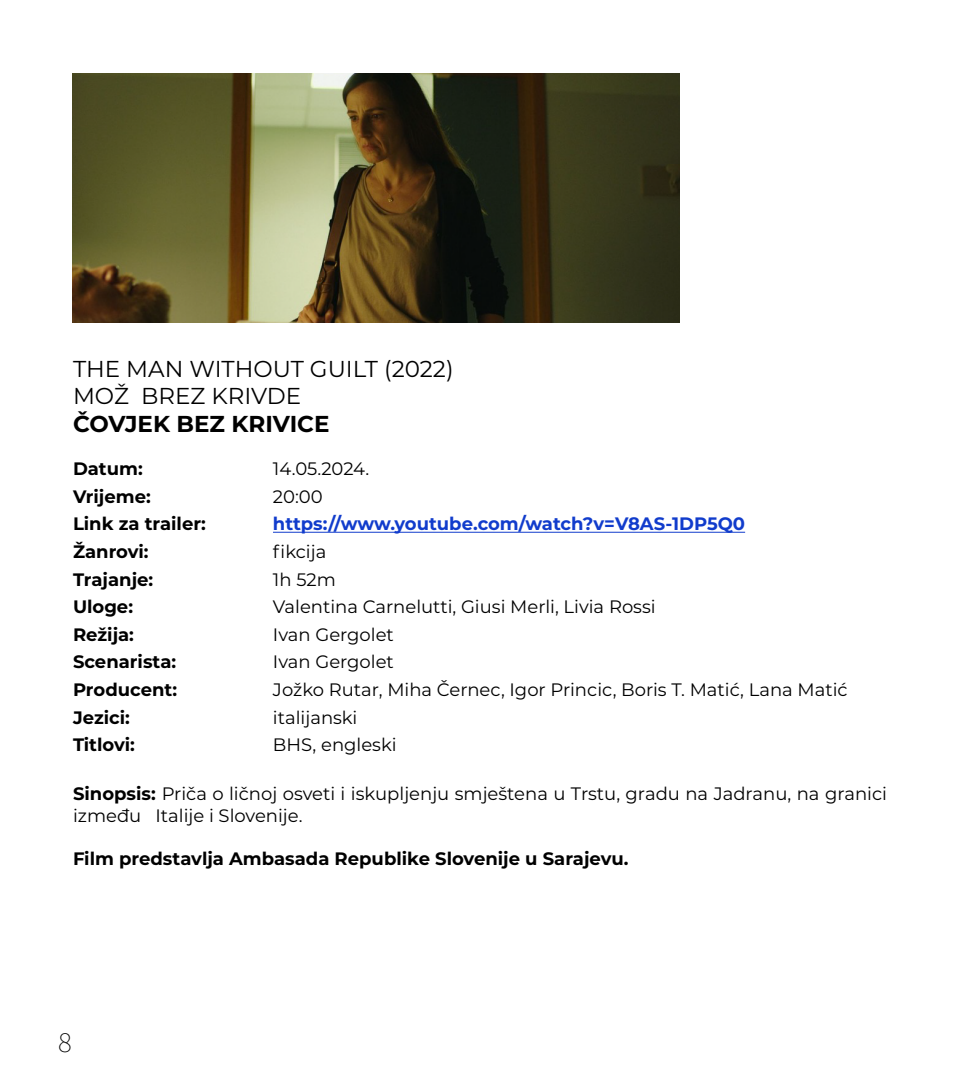
<style>
.page{position:relative;width:960px;height:1080px;background:#fff}
.page>*{position:absolute;margin:0;border:0;box-sizing:border-box;transform-origin:0 0}
.t1{font:200 29px "Source Sans Pro";color:#000}
.t2{font:23px/27.6px "Montserrat";color:#000}
.t3{font:700 23px "Montserrat";color:#000}
.t4{font:18px/21.6px "Montserrat";color:#000}
.t5{font:700 18px "Montserrat";color:#000}
.t6{font:700 18px "Montserrat";color:#113ccc}
.s1{font-weight:700}
</style>
<div class="page">
<hr style="left:273px;top:532px;width:472px;height:1px;background:#113ccc">
<img style="left:72px;top:73px;width:608px;height:250px">
<p class="t2" style="left:73px;top:354px;width:382px">THE MAN WITHOUT GUILT (2022)<br>MOŽ BREZ KRIVDE</p>
<p class="t3" style="left:73px;top:407px;width:258px">ČOVJEK BEZ KRIVICE</p>
<p class="t5" style="left:73px;top:456px;width:71px">Datum:</p>
<p class="t4" style="left:273px;top:457px;width:98px">14.05.2024.</p>
<p class="t5" style="left:73px;top:483px;width:79px">Vrijeme:</p>
<p class="t4" style="left:273px;top:485px;width:51px">20:00</p>
<p class="t5" style="left:73px;top:511px;width:135px">Link za trailer:</p>
<p class="t6" style="left:273px;top:511px;width:474px">https://www.youtube.com/watch?v=V8AS-1DP5Q0</p>
<p class="t5" style="left:73px;top:539px;width:77px">Žanrovi:</p>
<p class="t4" style="left:273px;top:540px;width:55px">fikcija</p>
<p class="t5" style="left:73px;top:566px;width:82px">Trajanje:</p>
<p class="t4" style="left:273px;top:568px;width:64px">1h 52m</p>
<p class="t5" style="left:73px;top:594px;width:62px">Uloge:</p>
<p class="t4" style="left:273px;top:595px;width:384px">Valentina Carnelutti, Giusi Merli, Livia Rossi</p>
<p class="t5" style="left:73px;top:621px;width:63px">Režija:</p>
<p class="t4" style="left:273px;top:623px;width:122px">Ivan Gergolet</p>
<p class="t5" style="left:73px;top:649px;width:105px">Scenarista:</p>
<p class="t4" style="left:273px;top:651px;width:122px">Ivan Gergolet</p>
<p class="t5" style="left:73px;top:677px;width:106px">Producent:</p>
<p class="t4" style="left:273px;top:678px;width:576px">Jožko Rutar, Miha Černec, Igor Princic, Boris T. Matić, Lana Matić</p>
<p class="t5" style="left:73px;top:704px;width:58px">Jezici:</p>
<p class="t4" style="left:273px;top:706px;width:86px">italijanski</p>
<p class="t5" style="left:73px;top:732px;width:63px">Titlovi:</p>
<p class="t4" style="left:273px;top:733px;width:125px">BHS, engleski</p>
<p class="t4" style="left:73px;top:783px;width:816px"><span class="s1">Sinopsis:</span> Priča o ličnoj osveti i iskupljenju smještena u Trstu, gradu na Jadranu, na granici između Italije i Slovenije.</p>
<p class="t5" style="left:73px;top:846px;width:557px">Film predstavlja Ambasada Republike Slovenije u Sarajevu.</p>
<h1 class="t1" style="left:58px;top:1025px;width:15px">8</h1>
</div>
